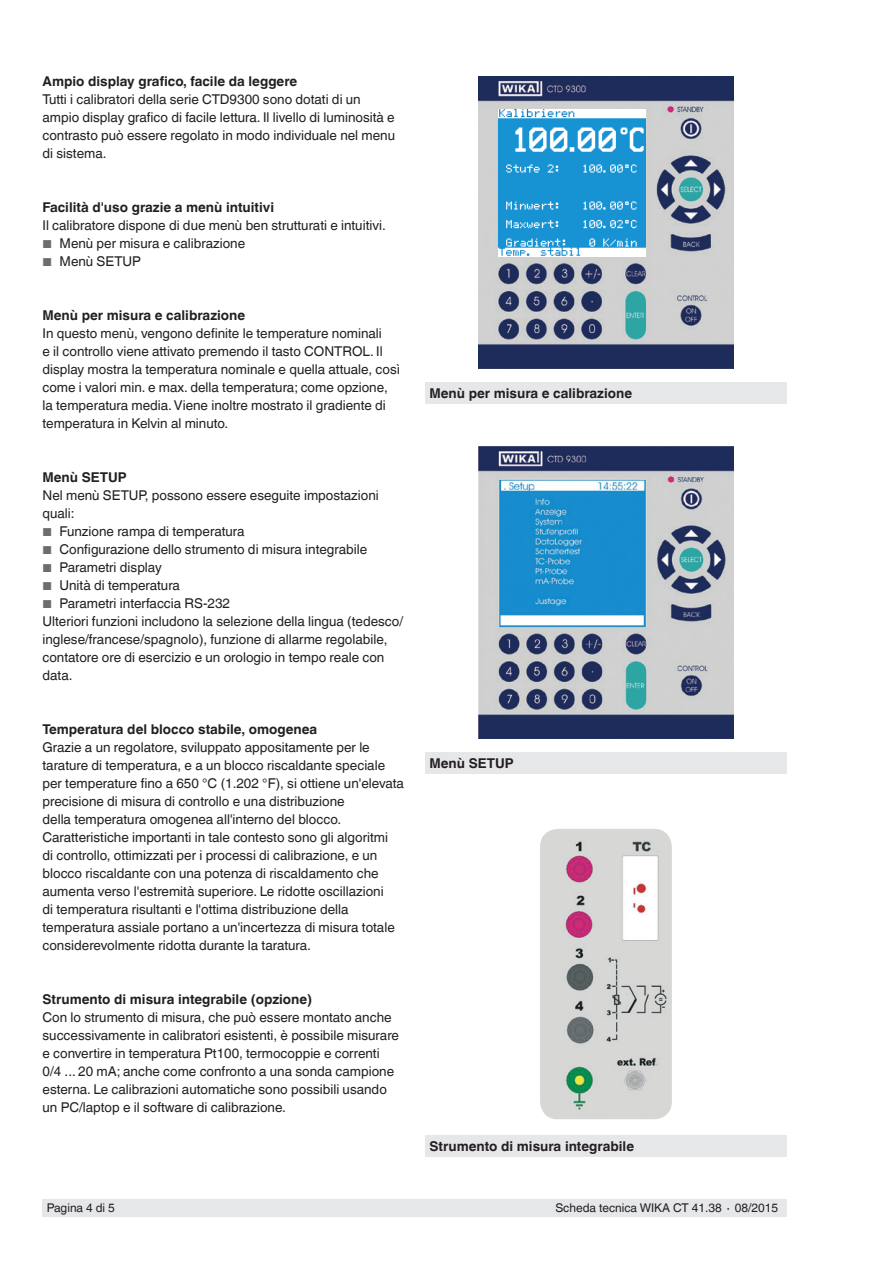
<style>
.page{position:relative;width:893px;height:1263px;background:#fff}
.page>*{position:absolute;margin:0;border:0;box-sizing:border-box;transform-origin:0 0}
.t1{font:13.5px/18px "Helvetica World";color:#231f20}
.t2{font:700 13.5px "Helvetica World";color:#231f20}
.t3{font:12px "Helvetica World";color:#231f20}
.s1{font-size:11.55px;color:#6c6d70}
</style>
<div class="page">
<div style="left:43px;top:1199px;width:744px;height:17px;background:#e6e7e9"></div>
<img style="left:478px;top:77px;width:255px;height:292px">
<img style="left:478px;top:446px;width:255px;height:292px">
<img style="left:540px;top:829px;width:132px;height:290px">
<img style="left:499px;top:109px;width:147px;height:147px">
<div style="left:425px;top:383px;width:362px;height:21px;background:#e6e7e9"></div>
<div style="left:425px;top:753px;width:362px;height:21px;background:#e6e7e9"></div>
<div style="left:425px;top:1135px;width:362px;height:22px;background:#e6e7e9"></div>
<p class="t2" style="left:43px;top:74px;width:256px">Ampio display grafico, facile da leggere</p>
<p class="t1" style="left:43px;top:91px;width:354px">Tutti i calibratori della serie CTD9300 sono dotati di un ampio display grafico di facile lettura. Il livello di luminosità e contrasto può essere regolato in modo individuale nel menu di sistema.</p>
<p class="t2" style="left:43px;top:200px;width:233px">Facilità d'uso grazie a menù intuitivi</p>
<p class="t1" style="left:43px;top:217px;width:345px">Il calibratore dispone di due menù ben strutturati e intuitivi.</p>
<p class="t1" style="left:43px;top:235px;width:204px"><span class="s1">■</span> Menù per misura e calibrazione</p>
<p class="t1" style="left:43px;top:253px;width:100px"><span class="s1">■</span> Menù SETUP</p>
<p class="t2" style="left:43px;top:308px;width:204px">Menù per misura e calibrazione</p>
<p class="t1" style="left:43px;top:325px;width:359px">In questo menù, vengono definite le temperature nominali<br>e il controllo viene attivato premendo il tasto CONTROL. Il display mostra la temperatura nominale e quella attuale, così come i valori min. e max. della temperatura; come opzione, la temperatura media. Viene inoltre mostrato il gradiente di temperatura in Kelvin al minuto.</p>
<p class="t2" style="left:43px;top:470px;width:86px">Menù SETUP</p>
<p class="t1" style="left:43px;top:487px;width:338px">Nel menù SETUP, possono essere eseguite impostazioni quali:</p>
<p class="t1" style="left:43px;top:523px;width:204px"><span class="s1">■</span> Funzione rampa di temperatura</p>
<p class="t1" style="left:43px;top:541px;width:326px"><span class="s1">■</span> Configurazione dello strumento di misura integrabile</p>
<p class="t1" style="left:43px;top:559px;width:121px"><span class="s1">■</span> Parametri display</p>
<p class="t1" style="left:43px;top:577px;width:139px"><span class="s1">■</span> Unità di temperatura</p>
<p class="t1" style="left:43px;top:595px;width:362px"><span class="s1">■</span> Parametri interfaccia RS-232<br>Ulteriori funzioni includono la selezione della lingua (tedesco/ inglese/francese/spagnolo), funzione di allarme regolabile, contatore ore di esercizio e un orologio in tempo reale con data.</p>
<p class="t2" style="left:43px;top:722px;width:276px">Temperatura del blocco stabile, omogenea</p>
<p class="t1" style="left:43px;top:739px;width:363px">Grazie a un regolatore, sviluppato appositamente per le tarature di temperatura, e a un blocco riscaldante speciale per temperature fino a 650 °C (1.202 °F), si ottiene un'elevata precisione di misura di controllo e una distribuzione<br>della temperatura omogenea all'interno del blocco.<br>Caratteristiche importanti in tale contesto sono gli algoritmi<br>di controllo, ottimizzati per i processi di calibrazione, e un blocco riscaldante con una potenza di riscaldamento che aumenta verso l'estremità superiore. Le ridotte oscillazioni<br>di temperatura risultanti e l'ottima distribuzione della temperatura assiale portano a un'incertezza di misura totale considerevolmente ridotta durante la taratura.</p>
<p class="t2" style="left:43px;top:992px;width:271px">Strumento di misura integrabile (opzione)</p>
<p class="t1" style="left:43px;top:1008px;width:358px">Con lo strumento di misura, che può essere montato anche successivamente in calibratori esistenti, è possibile misurare e convertire in temperatura Pt100, termocoppie e correnti 0/4 ... 20 mA; anche come confronto a una sonda campione esterna. Le calibrazioni automatiche sono possibili usando un PC/laptop e il software di calibrazione.</p>
<p class="t2" style="left:429px;top:386px;width:204px">Menù per misura e calibrazione</p>
<p class="t2" style="left:429px;top:756px;width:86px">Menù SETUP</p>
<p class="t2" style="left:429px;top:1138px;width:206px">Strumento di misura integrabile</p>
<p class="t3" style="left:47px;top:1201px;width:70px">Pagina 4 di 5</p>
<p class="t3" style="left:555px;top:1201px;width:224px">Scheda tecnica WIKA CT 41.38 ∙ 08/2015</p>
</div>
